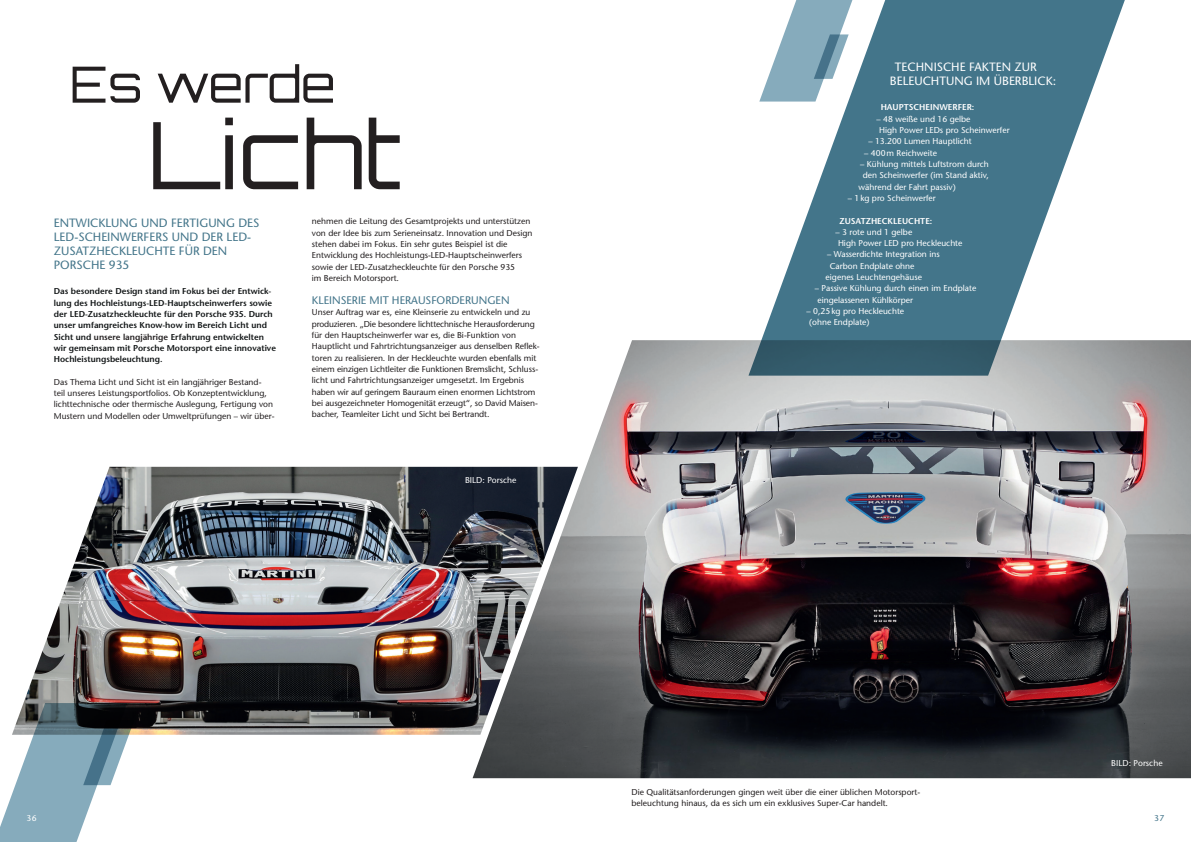
<style>
.page{position:relative;width:1191px;height:842px;background:#fff}
.page>*{position:absolute;margin:0;border:0;box-sizing:border-box;transform-origin:0 0}
.t1{font:93px "Orbitron";letter-spacing:-.01em;color:#231f20}
.t2{font:50px "Orbitron";letter-spacing:-.005em;color:#231f20}
.t3{font:500 12px/14px "Stone Sans Std";color:#43758a}
.t4{font:500 12px/14px "Stone Sans Std";color:#fff}
.t5{font:500 11px "Stone Sans Std";color:#43758a}
.t6{font:500 8.5px/11.3px "Stone Sans Std";color:#231f20}
.t7{font:500 8.5px/11.3px "Stone Sans Std";color:#fff}
.t8{font:600 8.5px/11.3px "Stone Sans Std";color:#121617}
.t9{font:600 8.5px "Stone Sans Std";color:#fff}
.t10{font:500 8.5px "Stone Sans Std";color:#43758a}
.s1{color:#231f20}
</style>
<div class="page">
<img style="left:472px;top:340px;width:719px;height:438px">
<img style="left:23px;top:467px;width:555px;height:268px">
<svg style="left:748px;top:0;width:380px;height:376px;fill:#43758a"></svg>
<svg style="left:0;top:703px;width:134px;height:139px"></svg>
<h2 class="t2" style="left:70px;top:52px;width:267px">Es werde</h2>
<h1 class="t1" style="left:148px;top:95px;width:255px">Licht</h1>
<h3 class="t3" style="left:54px;top:216px;width:207px">ENTWICKLUNG UND FERTIGUNG DES<br>LED-SCHEINWERFERS UND DER LED-<br>ZUSATZHECKLEUCHTE FÜR DEN<br>PORSCHE 935</h3>
<p class="t8" style="left:54px;top:286px;width:224px">Das besondere Design stand im Fokus bei der Entwick&shy;lung des Hochleistungs-LED-Hauptscheinwerfers sowie der LED-Zusatzheckleuchte für den Porsche 935. Durch unser umfangreiches Know-how im Bereich Licht und Sicht und <span class="s1">unsere langjährige</span> Erfahrung entwickelten wir gemeinsam mit Porsche Motorsport eine innovative Hochleistungsbeleuchtung.</p>
<p class="t6" style="left:54px;top:376px;width:222px">Das Thema Licht und Sicht ist ein langjähriger Bestand&shy;teil unseres Leistungsportfolios. Ob Konzeptentwicklung, lichttechnische oder thermische Auslegung, Fertigung von Mustern und Modellen oder Umweltprüfungen – wir über-</p>
<p class="t6" style="left:312px;top:216px;width:222px">nehmen die Leitung des Gesamtprojekts und unterstützen von der Idee bis zum Serieneinsatz. Innovation und Design stehen dabei im Fokus. Ein sehr gutes Beispiel ist die Entwicklung des Hochleistungs-LED-Hauptscheinwerfers sowie der LED-Zusatzheckleuchte für den Porsche 935<br>im Bereich Motorsport.</p>
<p class="t5" style="left:312px;top:294px;width:199px">KLEINSERIE MIT HERAUSFORDERUNGEN</p>
<p class="t6" style="left:312px;top:307px;width:229px">Unser Auftrag war es, eine Kleinserie zu entwickeln und zu produzieren. „Die besondere lichttechnische Herausforderung für den Hauptscheinwerfer war es, die Bi-Funktion von Hauptlicht und Fahrtrichtungsanzeiger aus denselben Reflek&shy;toren zu realisieren. In der Heckleuchte wurden ebenfalls mit einem einzigen Lichtleiter die Funktionen Bremslicht, Schluss&shy;licht und Fahrtrichtungsanzeiger umgesetzt. Im Ergebnis haben wir auf geringem Bauraum einen enormen Lichtstrom bei ausgezeichneter Homogenität erzeugt“, so David Maisen&shy;bacher, Teamleiter Licht und Sicht bei Bertrandt.</p>
<p class="t7" style="left:465px;top:474px;width:53px">BILD: Porsche</p>
<h3 class="t4" style="left:890px;top:60px;width:168px;text-indent:5px">TECHNISCHE FAKTEN ZUR<br>BELEUCHTUNG IM ÜBERBLICK:</h3>
<p class="t9" style="left:880px;top:102px;width:95px">HAUPTSCHEINWERFER:</p>
<p class="t7" style="left:879px;top:113px;width:132px;text-indent:-3px">– 48 weiße und 16 gelbe<br>High Power LEDs pro Scheinwerfer</p>
<p class="t7" style="left:868px;top:136px;width:105px">– 13.200 Lumen Hauptlicht</p>
<p class="t7" style="left:864px;top:147px;width:74px">– 400m Reichweite</p>
<p class="t7" style="left:860px;top:158px;width:130px">– Kühlung mittels Luftstrom durch</p>
<p class="t7" style="left:862px;top:170px;width:128px">den Scheinwerfer (im Stand aktiv,</p>
<p class="t7" style="left:858px;top:181px;width:99px">während der Fahrt passiv)</p>
<p class="t7" style="left:847px;top:192px;width:90px">– 1kg pro Scheinwerfer</p>
<p class="t9" style="left:839px;top:215px;width:94px">ZUSATZHECKLEUCHTE:</p>
<p class="t7" style="left:838px;top:226px;width:126px;text-indent:-3px">– 3 rote und 1 gelbe<br>High Power LED pro Heckleuchte</p>
<p class="t7" style="left:827px;top:249px;width:114px">– Wasserdichte Integration ins</p>
<p class="t7" style="left:829px;top:260px;width:86px">Carbon Endplate ohne</p>
<p class="t7" style="left:825px;top:271px;width:98px">eigenes Leuchtengehäuse</p>
<p class="t7" style="left:817px;top:283px;width:160px;text-indent:-3px">– Passive Kühlung durch einen im Endplate eingelassenen Kühlkörper</p>
<p class="t7" style="left:809px;top:305px;width:97px;text-indent:-3px">– 0,25kg pro Heckleuchte (ohne Endplate)</p>
<p class="t7" style="left:27px;top:812px;width:12px">36</p>
<p class="t6" style="left:631px;top:786px;width:290px">Die Qualitätsanforderungen gingen weit über die einer üblichen Motorsport&shy;beleuchtung hinaus, da es sich um ein exklusives Super-Car handelt.</p>
<p class="t7" style="left:1111px;top:757px;width:53px">BILD: Porsche</p>
<p class="t10" style="left:1154px;top:813px;width:12px">37</p>
</div>
